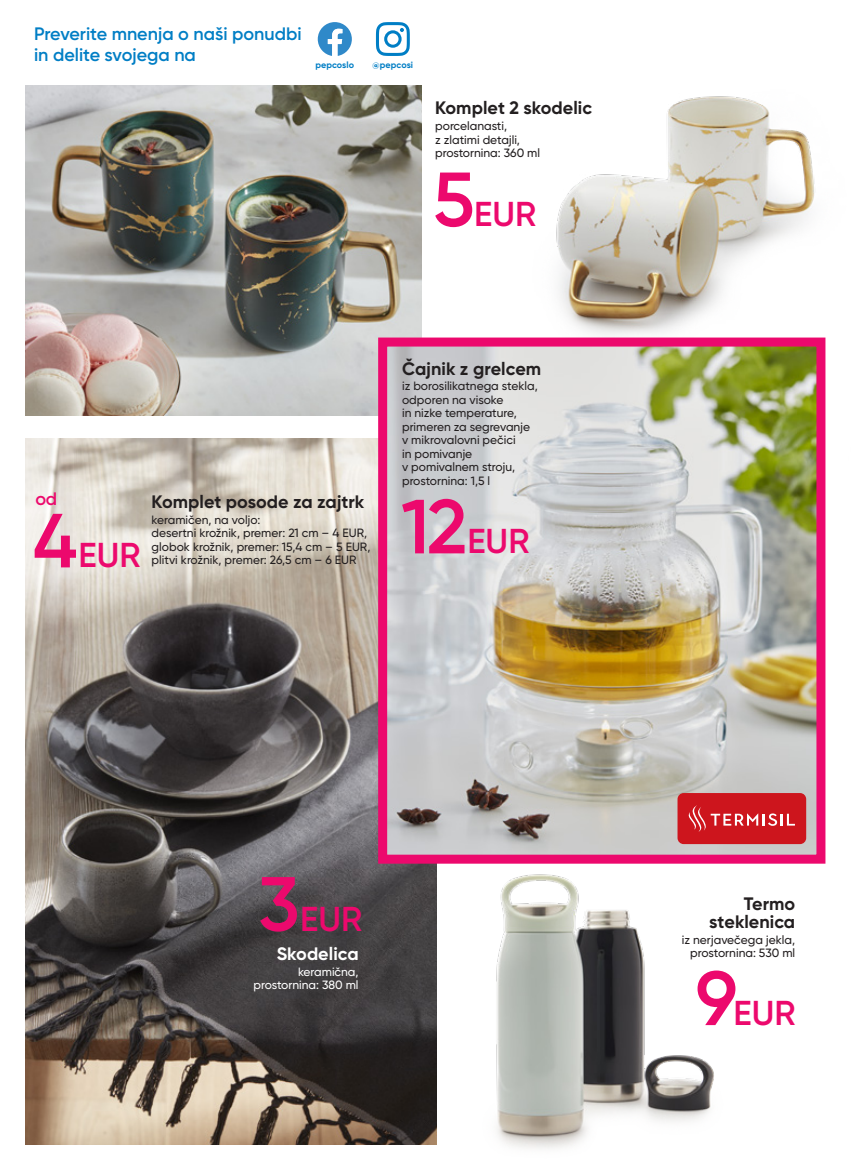
<style>
.page{position:relative;width:851px;height:1170px;background:#fff}
.page>*{position:absolute;margin:0;border:0;box-sizing:border-box;transform-origin:0 0}
.t1{font:600 34.5px "Gilroy";letter-spacing:.005em;color:#ec096d}
.t2{font:700 18px/18px "Gilroy";color:#231f20;text-align:right}
.t3{font:600 18px/21px "Gilroy";color:#007ec5}
.t4{font:700 18px "Gilroy";color:#fff}
.t5{font:600 18px "Gilroy";color:#ec096d}
.t6{font:500 12px/13.5px "Gilroy";color:#231f20}
.t7{font:500 12px/13.5px "Gilroy";color:#fff;text-align:right}
.t8{font:700 9px "Gilroy";letter-spacing:.01em;color:#007ec5}
.s1{font-size:76.5px}
</style>
<div class="page">
<img style="left:556px;top:96px;width:214px;height:240px">
<img style="left:26px;top:85px;width:395px;height:330px">
<img style="left:26px;top:438px;width:364px;height:706px">
<img style="left:388px;top:347px;width:427px;height:506px">
<div style="left:378px;top:337px;width:447px;height:526px;border:9px solid #ec096d"></div>
<img style="left:390px;top:727px;width:391px;height:422px">
<img style="left:770px;top:129px;width:56px;height:470px">
<svg style="left:677px;top:793px;width:129px;height:51px;background:#d0262e"></svg>
<svg style="left:376px;top:22px;width:34px;height:34px"></svg>
<svg style="left:318px;top:22px;width:34px;height:34px"></svg>
<h2 class="t3" style="left:34px;top:23px;width:269px">Preverite mnenja o naši ponudbi in delite svojega na</h2>
<p class="t8" style="left:315px;top:59px;width:40px">pepcoslo</p>
<p class="t8" style="left:372px;top:59px;width:42px">@pepcosi</p>
<h2 class="t2" style="left:435px;top:99px;width:158px">Komplet 2 skodelic</h2>
<p class="t6" style="left:435px;top:119px;width:106px">porcelanasti,<br>z zlatimi detajli, prostornina: 360 ml</p>
<h1 class="t1" style="left:433px;top:193px;width:105px"><span class="s1">5</span>EUR</h1>
<h2 class="t2" style="left:402px;top:359px;width:141px">Čajnik z grelcem</h2>
<p class="t6" style="left:402px;top:379px;width:137px">iz borosilikatnega stekla, odporen na visoke<br>in nizke temperature, primeren za segrevanje v mikrovalovni pečici<br>in pomivanje<br>v pomivalnem stroju, prostornina: 1,5 l</p>
<h2 class="t5" style="left:36px;top:487px;width:23px">od</h2>
<h1 class="t1" style="left:401px;top:520px;width:130px"><span class="s1">12</span>EUR</h1>
<h2 class="t2" style="left:152px;top:492px;width:214px">Komplet posode za zajtrk</h2>
<p class="t6" style="left:152px;top:512px;width:220px">keramičen, na voljo:<br>desertni krožnik, premer: 21 cm – 4 EUR, globok krožnik, premer: 15,4 cm – 5 EUR, plitvi krožnik, premer: 26,5 cm – 6 EUR</p>
<h1 class="t1" style="left:33px;top:534px;width:109px"><span class="s1">4</span>EUR</h1>
<h1 class="t1" style="left:258px;top:897px;width:105px"><span class="s1">3</span>EUR</h1>
<h2 class="t2" style="left:709px;top:894px;width:87px">Termo steklenica</h2>
<p class="t6" style="left:681px;top:932px;width:115px">iz nerjavečega jekla,</p>
<h2 class="t4" style="left:276px;top:942px;width:83px">Skodelica</h2>
<p class="t6" style="left:690px;top:946px;width:106px">prostornina: 530 ml</p>
<p class="t7" style="left:253px;top:964px;width:107px">keramična, prostornina: 380 ml</p>
<h1 class="t1" style="left:695px;top:991px;width:102px"><span class="s1">9</span>EUR</h1>
</div>
